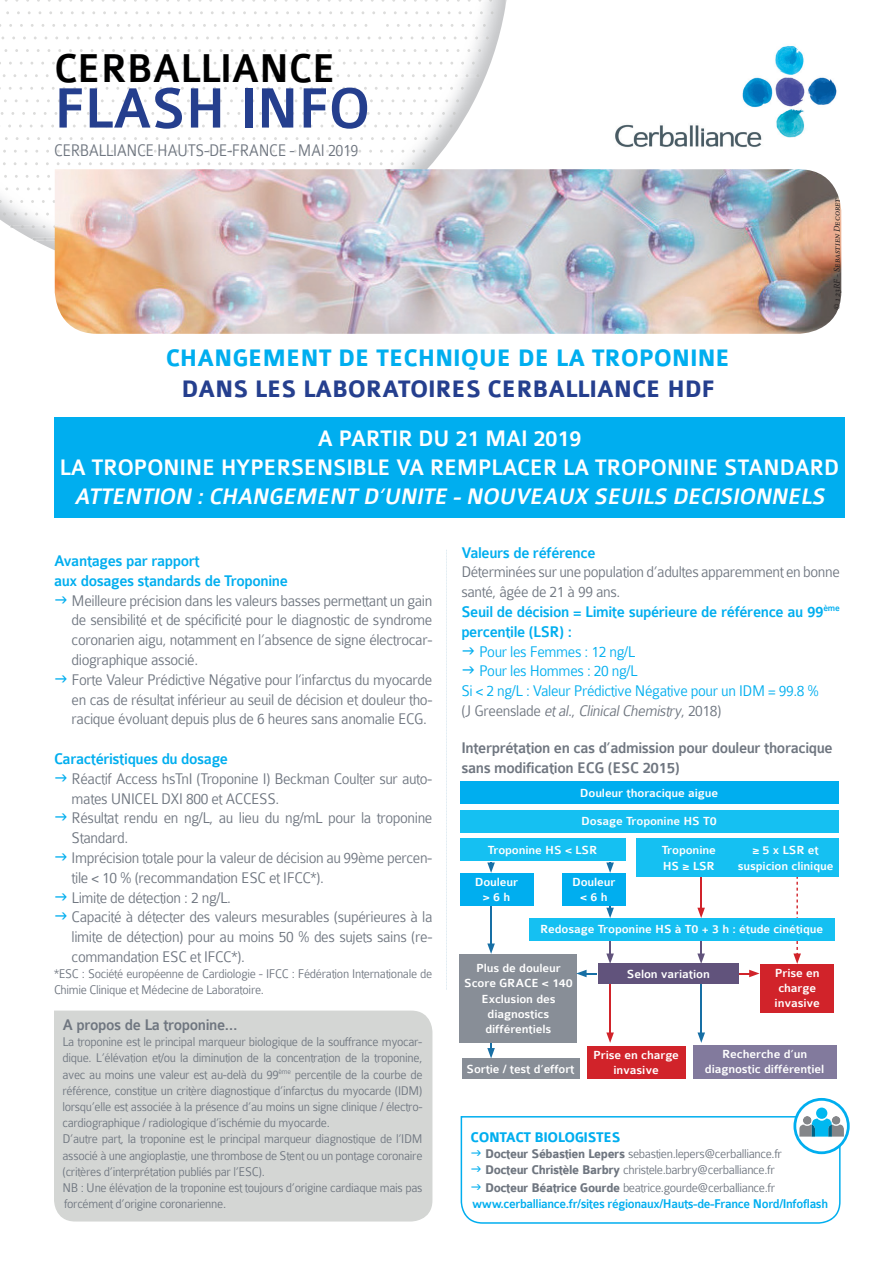
<style>
.page{position:relative;width:893px;height:1263px;background:#fff}
.page>*{position:absolute;margin:0;border:0;box-sizing:border-box;transform-origin:0 0}
.t1{font:500 60.6px "Colaborate";letter-spacing:-.01em;color:#253f8e;scale:.96 1}
.t2{font:500 43.05px "Colaborate";letter-spacing:-.01em;color:#000;scale:.96 1}
.t3{font:700 25.5px "Colaborate";letter-spacing:-.01em;color:#00aeef;scale:.96 1}
.t4{font:700 25.5px "Colaborate";letter-spacing:-.01em;color:#253f8e;scale:.96 1}
.t5{font:500 24px/28.8px "Colaborate";letter-spacing:-.02em;color:#fff;text-align:center;scale:.96 1}
.t6{font:italic 500 24px "Colaborate";color:#fff;scale:.96 1}
.t7{font:300 18px "Colaborate";letter-spacing:-.025em;color:#6f7680;scale:.9 1}
.t8{font:300 16.5px/19.8px "Colaborate";letter-spacing:-.025em;color:#6f7680;scale:.95 1}
.t9{font:500 16.5px/19.8px "Colaborate";letter-spacing:-.025em;color:#6f7680;scale:.95 1}
.t10{font:500 16.5px/19.8px "Colaborate";letter-spacing:-.025em;color:#00aeef;scale:.95 1}
.t11{font:300 16.5px "Colaborate";letter-spacing:-.025em;color:#00aeef;scale:.95 1}
.t12{font:italic 300 16.5px "Colaborate";color:#6f7680;scale:.95 1}
.t13{font:700 15px "Colaborate";letter-spacing:-.03em;color:#00aeef;scale:.96 1}
.t14{font:300 13.5px/16.2px "Colaborate";letter-spacing:-.025em;color:#6f7680;scale:.95 1}
.t15{font:500 13.5px/16.2px "Colaborate";letter-spacing:-.03em;color:#00aeef;scale:.95 1}
.t16{font:300 13.5px/16.2px "Colaborate";letter-spacing:-.025em;color:#6f7680;scale:.96 1}
.t17{font:500 12.6px/15px "Colaborate";letter-spacing:-.01em;color:#fff;text-align:center}
.t18{font:italic 9px "Minion Pro";letter-spacing:-.005em;color:#231f20}
.s1{font-weight:500;color:#00aeef}
.s2{font-style:normal}
.s3{font-weight:700}
.s4{font-weight:700;color:#6f7680}
.s5{font-weight:300;color:#6f7680}
</style>
<div class="page">
<img style="left:0;top:0;width:506px;height:277px">
<img style="left:0;top:0;width:505px;height:102px">
<img style="left:0;top:0;width:492px;height:2px">
<img style="left:0;top:11px;width:494px;height:3px">
<img style="left:0;top:24px;width:486px;height:3px">
<img style="left:0;top:37px;width:489px;height:2px">
<img style="left:0;top:49px;width:481px;height:3px">
<img style="left:0;top:62px;width:475px;height:3px">
<img style="left:0;top:74px;width:479px;height:3px">
<img style="left:0;top:87px;width:464px;height:3px">
<img style="left:0;top:102px;width:459px;height:1px">
<img style="left:0;top:99px;width:459px;height:3px">
<img style="left:0;top:112px;width:456px;height:3px">
<img style="left:0;top:125px;width:452px;height:2px">
<img style="left:0;top:137px;width:438px;height:3px">
<img style="left:0;top:150px;width:426px;height:3px">
<img style="left:0;top:162px;width:415px;height:3px">
<img style="left:0;top:175px;width:55px;height:3px">
<img style="left:0;top:187px;width:55px;height:3px">
<img style="left:0;top:200px;width:55px;height:3px">
<img style="left:0;top:213px;width:55px;height:2px">
<img style="left:10px;top:225px;width:45px;height:3px">
<img style="left:33px;top:238px;width:22px;height:3px">
<img style="left:615px;top:46px;width:222px;height:102px">
<div style="left:54px;top:417px;width:791px;height:101px;background:#00aeef"></div>
<svg style="left:446px;top:550px;width:1px;height:440px"></svg>
<img style="left:55px;top:169px;width:786px;height:165px">
<div style="left:54px;top:1010px;width:378px;height:211px;background:#d4d6d4"></div>
<div style="left:460px;top:781px;width:378px;height:23px;background:#00aeef"></div>
<div style="left:460px;top:810px;width:378px;height:22px;background:#15c0f2"></div>
<div style="left:460px;top:839px;width:165px;height:22px;background:#15c0f2"></div>
<div style="left:462px;top:1058px;width:117px;height:20px;background:#888e97"></div>
<div style="left:760px;top:964px;width:74px;height:48px;background:#d1232a"></div>
<div style="left:587px;top:1046px;width:98px;height:32px;background:#d1232a"></div>
<div style="left:693px;top:1045px;width:143px;height:33px;background:#827a9d"></div>
<hr style="left:700px;top:876px;width:2px;height:34px;background:#d1232a">
<svg style="left:697px;top:908px;width:8px;height:10px"></svg>
<svg style="left:697px;top:940px;width:8px;height:24px"></svg>
<svg style="left:606px;top:940px;width:8px;height:24px"></svg>
<svg style="left:606px;top:862px;width:8px;height:11px"></svg>
<svg style="left:606px;top:906px;width:8px;height:12px"></svg>
<svg style="left:487px;top:862px;width:8px;height:11px"></svg>
<hr style="left:490px;top:906px;width:2px;height:40px;background:#176fa5">
<svg style="left:487px;top:943px;width:8px;height:11px"></svg>
<svg style="left:487px;top:1043px;width:8px;height:15px"></svg>
<svg style="left:793px;top:877px;width:8px;height:87px"></svg>
<hr style="left:609px;top:974px;width:2px;height:61px;background:#d1232a">
<svg style="left:606px;top:1032px;width:8px;height:11px"></svg>
<hr style="left:701px;top:974px;width:1px;height:61px;background:#176fa5">
<svg style="left:697px;top:1032px;width:8px;height:11px"></svg>
<div style="left:460px;top:873px;width:73px;height:33px;background:#00aeef"></div>
<div style="left:460px;top:954px;width:117px;height:89px;background:#888e97"></div>
<div style="left:562px;top:873px;width:63px;height:33px;background:#00aeef"></div>
<div style="left:529px;top:918px;width:305px;height:22px;background:#15c0f2"></div>
<div style="left:598px;top:964px;width:140px;height:20px;background:#61537c"></div>
<svg style="left:738px;top:970px;width:21px;height:7px"></svg>
<svg style="left:576px;top:970px;width:21px;height:7px"></svg>
<div style="left:636px;top:839px;width:202px;height:38px;background:#15c0f2"></div>
<svg style="left:461px;top:1098px;width:389px;height:126px"></svg>
<h2 class="t2" style="left:54px;top:46px;width:295px">CERBALLIANCE</h2>
<h1 class="t1" style="left:54px;top:77px;width:331px">FLASH INFO</h1>
<p class="t7" style="left:54px;top:141px;width:340px">CERBALLIANCE HAUTS-DE-FRANCE - MAI 2019</p>
<p class="t18" style="left:831px;top:310px;width:113px;rotate:-90deg">© 123RF - Sebastien Decoret</p>
<h3 class="t3" style="left:166px;top:345px;width:590px">CHANGEMENT DE TECHNIQUE DE LA TROPONINE</h3>
<h3 class="t4" style="left:181px;top:375px;width:557px">DANS LES LABORATOIRES CERBALLIANCE HDF</h3>
<h3 class="t5" style="left:59px;top:425px;width:814px">A PARTIR DU 21 MAI 2019<br>LA TROPONINE HYPERSENSIBLE VA REMPLACER LA TROPONINE STANDARD</h3>
<h3 class="t6" style="left:74px;top:484px;width:788px">ATTENTION :CHANGEMENT D’UNITE -NOUVEAUX SEUILS DECISIONNELS</h3>
<p class="t10" style="left:54px;top:551px;width:248px">Avantages par rapport<br>aux dosages standards de Troponine</p>
<p class="t8" style="left:72px;top:590px;width:381px">Meilleure précision dans les valeurs basses permettant un gain de sensibilité et de spécificité pour le diagnostic de syndrome coronarien aigu, notamment en l’absence de signe électrocar&shy;diographique associé.<br>Forte Valeur Prédictive Négative pour l’infarctus du myocarde en cas de résultat inférieur au seuil de décision et douleur tho&shy;racique évoluant depuis plus de 6 heures sans anomalie ECG.</p>
<p class="t10" style="left:54px;top:749px;width:185px">Caractéristiques du dosage</p>
<p class="t8" style="left:72px;top:769px;width:381px">Réactif Access hsTnI (Troponine I) Beckman Coulter sur auto&shy;mates UNICEL DXI 800 et ACCESS.<br>Résultat rendu en ng/L, au lieu du ng/mL pour la troponine Standard.<br>Imprécision totale pour la valeur de décision au 99ème percen&shy;tile &lt; 10 % (recommandation ESC et IFCC*).<br>Limite de détection : 2 ng/L.<br>Capacité à détecter des valeurs mesurables (supérieures à la limite de détection) pour au moins 50 % des sujets sains (re&shy;commandation ESC et IFCC*).</p>
<p class="t14" style="left:54px;top:966px;width:400px">*ESC : Société européenne de Cardiologie - IFCC : Fédération Internationale de<br>Chimie Clinique et Médecine de Laboratoire.</p>
<p class="t9" style="left:63px;top:1015px;width:186px">A propos de La troponine…</p>
<p class="t14" style="left:63px;top:1034px;width:381px">La troponine est le principal marqueur biologique de la souffrance myocar&shy;dique. L’élévation et/ou la diminution de la concentration de la troponine, avec au moins une valeur est au-delà du 99<sup>ème</sup> percentile de la courbe de référence, constitue un critère diagnostique d’infarctus du myocarde (IDM) lorsqu’elle est associée à la présence d’au moins un signe clinique / électro&shy;cardiographique / radiologique d’ischémie du myocarde.<br>D’autre part, la troponine est le principal marqueur diagnostique de l’IDM associé à une angioplastie, une thrombose de Stent ou un pontage coronaire (critères d’interprétation publiés par l’ESC).<br>NB : Une élévation de la troponine est toujours d’origine cardiaque mais pas forcément d’origine coronarienne.</p>
<p class="t10" style="left:461px;top:543px;width:143px">Valeurs de référence</p>
<p class="t8" style="left:461px;top:562px;width:400px">Déterminées sur une population d’adultes apparemment en bonne santé, âgée de 21 à 99 ans.<br><span class="s1">Seuil de décision = Limite supérieure de référence au 99</span><sup>ème </sup><span class="s1">percentile (LSR) :</span></p>
<p class="t11" style="left:479px;top:643px;width:166px">Pour les Femmes : 12 ng/L</p>
<p class="t11" style="left:479px;top:662px;width:168px">Pour les Hommes : 20 ng/L</p>
<p class="t11" style="left:461px;top:682px;width:378px">Si &lt; 2 ng/L : Valeur Prédictive Négative pour un IDM = 99.8 %</p>
<p class="t12" style="left:461px;top:702px;width:275px"><span class="s2">(J G re e n s l a d e</span> etal.<span class="s2">,</span> ClinicalChemistry<span class="s2">, 2 0 1 8 )</span></p>
<p class="t9" style="left:461px;top:738px;width:392px">Interprétation en cas d’admission pour douleur thoracique sans modification ECG (ESC 2015)</p>
<p class="t17" style="left:580px;top:785px;width:140px">Douleur thoracique aigue</p>
<p class="t17" style="left:581px;top:814px;width:137px">Dosage Troponine HS T0</p>
<p class="t17" style="left:488px;top:843px;width:111px">Troponine HS &lt; LSR</p>
<p class="t17" style="left:662px;top:843px;width:56px;text-align:left">Troponine<br>HS ≥ LSR</p>
<p class="t17" style="left:738px;top:843px;width:97px">≥ 5 x LSR et suspicion clinique</p>
<p class="t17" style="left:475px;top:875px;width:45px">Douleur &gt; 6 h</p>
<p class="t17" style="left:572px;top:875px;width:45px">Douleur &lt; 6 h</p>
<p class="t17" style="left:540px;top:922px;width:285px">Redosage Troponine HS à T0 + 3 h : étude cinétique</p>
<p class="t17" style="left:627px;top:967px;width:85px">Selon variation</p>
<p class="t17" style="left:464px;top:961px;width:110px">Plus de douleur<br>Score GRACE &lt; 140<br>Exclusion des diagnostics différentiels</p>
<p class="t17" style="left:775px;top:966px;width:47px;text-align:left">Prise en charge invasive</p>
<p class="t17" style="left:467px;top:1061px;width:109px">Sortie / test d’effort</p>
<p class="t17" style="left:593px;top:1047px;width:87px">Prise en charge invasive</p>
<p class="t17" style="left:705px;top:1047px;width:121px">Recherche d’un diagnostic différentiel</p>
<p class="t13" style="left:471px;top:1129px;width:158px">CONTACT BIOLOGISTES</p>
<p class="t16" style="left:485px;top:1145px;width:311px"><span class="s3">Docteur Sébastien Lepers</span> sebastien.lepers@cerballiance.fr<br><span class="s3">Docteur Christèle Barbry</span> christele.barbry@cerballiance.fr</p>
<p class="t15" style="left:472px;top:1180px;width:376px;text-indent:13px"><span class="s4">Docteur Béatrice Gourde</span> <span class="s5">beatrice.gourde@cerballiance.fr </span>www.cerballiance.fr/sites régionaux/Hauts-de-France Nord/Infoflash</p>
</div>
